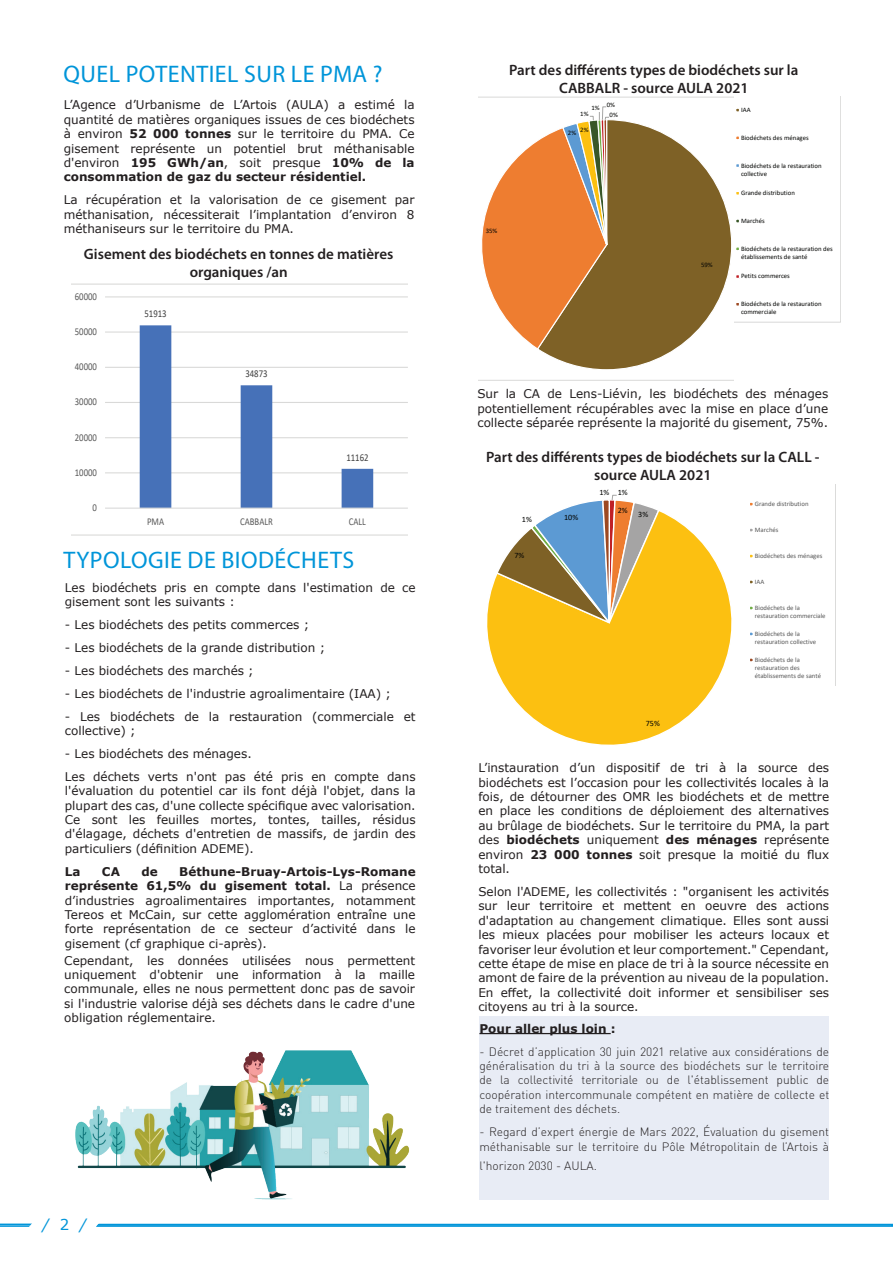
<style>
.page{position:relative;width:893px;height:1263px;background:#fff}
.page>*{position:absolute;margin:0;border:0;box-sizing:border-box;transform-origin:0 0}
.t1{font:24px "Myriad Pro";letter-spacing:.02em;color:#0095d9}
.t2{font:600 15px/18px "Myriad Pro";color:#231f20;text-align:center}
.t3{font:italic 15px "Verdana";color:#0095d9}
.t4{font:12px/14.4px "Verdana";color:#231f20;text-align:justify}
.t5{font:300 12px/14.4px "DIN";color:#231f20;text-align:justify}
.t6{font:700 12px "Verdana";color:#231f20}
.t7{font:10.5px "Calibri";color:#595959;scale:.84 1}
.t8{font:10.5px "Calibri";color:#404040;scale:.84 1}
.t9{font:8.1px/17.7px "Calibri";color:#040503}
.t10{font:8.1px "Calibri";color:#595959}
.t11{font:6.75px/8.2px "Calibri";color:#040503}
.t12{font:6.75px/8.2px "Calibri";color:#595959}
.s1{font-weight:700}
.s2{font-style:normal}
</style>
<div class="page">
<div style="left:96px;top:1224px;width:797px;height:3px;border:2px solid #0095d9"></div>
<svg style="left:0;top:1223px;width:121px;height:4px"></svg>
<div style="left:479px;top:1017px;width:350px;height:183px;background:#e8ecf5"></div>
<hr style="left:479px;top:1033px;width:132px;height:1px;background:#231f20">
<svg style="left:72px;top:284px;width:335px;height:251px"></svg>
<svg style="left:478px;top:97px;width:255px;height:284px"></svg>
<svg style="left:734px;top:97px;width:107px;height:225px"></svg>
<svg style="left:487px;top:494px;width:245px;height:251px"></svg>
<svg style="left:750px;top:485px;width:86px;height:200px"></svg>
<img style="left:75px;top:1050px;width:335px;height:150px">
<h1 class="t1" style="left:63px;top:59px;width:320px">QUEL POTENTIEL SUR LE PMA ?</h1>
<p class="t4" style="left:64px;top:98px;width:352px">L’Agence d’Urbanisme de L’Artois (AULA) a estimé la quantité de matières organiques issues de ces biodéchets à environ <span class="s1">52 000 tonnes</span> sur le territoire du PMA. Ce gisement représente un potentiel brut méthanisable d'environ <span class="s1">195 GWh/an</span>, soit presque <span class="s1">10% de la consommation de gaz du secteur résidentiel.</span></p>
<p class="t4" style="left:64px;top:193px;width:352px">La récupération et la valorisation de ce gisement par méthanisation, nécessiterait l’implantation d’environ 8 méthaniseurs sur le territoire du PMA.</p>
<p class="t11" style="left:345px;top:169px;width:13px">35%</p>
<p class="t2" style="left:84px;top:245px;width:311px">Gisement des biodéchets en tonnes de matières organiques /an</p>
<p class="t7" style="left:75px;top:289px;width:28px">60000</p>
<p class="t7" style="left:75px;top:324px;width:28px">50000</p>
<p class="t7" style="left:75px;top:359px;width:28px">40000</p>
<p class="t7" style="left:75px;top:395px;width:28px">30000</p>
<p class="t7" style="left:75px;top:430px;width:28px">20000</p>
<p class="t7" style="left:75px;top:465px;width:28px">10000</p>
<p class="t7" style="left:93px;top:500px;width:7px">0</p>
<p class="t8" style="left:144px;top:306px;width:28px">51913</p>
<p class="t8" style="left:245px;top:366px;width:28px">34873</p>
<p class="t8" style="left:346px;top:450px;width:28px">11162</p>
<p class="t7" style="left:147px;top:514px;width:22px">PMA</p>
<p class="t7" style="left:240px;top:514px;width:40px">CABBALR</p>
<p class="t7" style="left:349px;top:514px;width:22px">CALL</p>
<h1 class="t1" style="left:63px;top:545px;width:292px">TYPOLOGIE DE BIODÉCHETS</h1>
<p class="t4" style="left:65px;top:580px;width:352px">Les biodéchets pris en compte dans l'estimation de ce gisement sont les suivants :</p>
<p class="t4" style="left:65px;top:617px;width:246px">- Les biodéchets des petits commerces ;</p>
<p class="t4" style="left:65px;top:640px;width:262px">- Les biodéchets de la grande distribution ;</p>
<p class="t4" style="left:65px;top:663px;width:190px">- Les biodéchets des marchés ;</p>
<p class="t4" style="left:65px;top:686px;width:328px">- Les biodéchets de l'industrie agroalimentaire (IAA) ;</p>
<p class="t4" style="left:65px;top:709px;width:352px">- Les biodéchets de la restauration (commerciale et collective) ;</p>
<p class="t4" style="left:65px;top:742px;width:352px;line-height:23px">- Les biodéchets des ménages.<br>Les déchets verts n'ont pas été pris en compte dans</p>
<p class="t4" style="left:65px;top:783px;width:352px">l'évaluation du potentiel car ils font déjà l'objet, dans la plupart des cas, d'une collecte spécifique avec valorisation.<br>Ce sont les feuilles mortes, tontes, tailles, résidus d'élagage, déchets d'entretien de massifs, de jardin des particuliers (définition ADEME).</p>
<p class="t6" style="left:65px;top:863px;width:17px">La</p>
<p class="t6" style="left:102px;top:863px;width:19px">CA</p>
<p class="t6" style="left:141px;top:863px;width:18px">de</p>
<p class="t4" style="left:65px;top:864px;width:352px;text-indent:114px"><span class="s1">Béthune-Bruay-Artois-Lys-Romane représente 61,5% du gisement total.</span> La présence d’industries agroalimentaires importantes, notamment Tereos et McCain, sur cette agglomération entraîne une forte représentation de ce secteur d’activité dans le gisement (cf graphique ci-après).</p>
<p class="t4" style="left:64px;top:953px;width:352px">Cependant, les données utilisées nous permettent uniquement d'obtenir une information à la maille communale, elles ne nous permettent donc pas de savoir si l'industrie valorise déjà ses déchets dans le cadre d'une obligation réglementaire.</p>
<p class="t3" style="left:42px;top:1214px;width:46px">/ <span class="s2">2</span> /</p>
<p class="t11" style="left:486px;top:227px;width:13px">35%</p>
<p class="t2" style="left:559px;top:61px;width:241px;text-align:left;text-indent:-50px">Part des différents types de biodéchets sur la<br>CABBALR</p>
<p class="t2" style="left:623px;top:79px;width:64px">- source AULA</p>
<p class="t2" style="left:716px;top:79px;width:34px">2021</p>
<p class="t11" style="left:592px;top:104px;width:10px">1%</p>
<p class="t11" style="left:607px;top:99px;width:13px;line-height:10.2px;text-align:center">0%<br>0%</p>
<p class="t11" style="left:580px;top:110px;width:10px">1%</p>
<p class="t11" style="left:580px;top:125px;width:10px">2%</p>
<p class="t11" style="left:568px;top:128px;width:10px">2%</p>
<p class="t11" style="left:701px;top:260px;width:13px">59%</p>
<p class="t11" style="left:741px;top:105px;width:11px">IAA</p>
<p class="t11" style="left:741px;top:133px;width:69px">Biodéchets des ménages</p>
<p class="t11" style="left:741px;top:161px;width:82px">Biodéchets de la restauration collective</p>
<p class="t11" style="left:741px;top:189px;width:55px">Grande distribution</p>
<p class="t11" style="left:741px;top:216px;width:25px">Marchés</p>
<p class="t11" style="left:741px;top:244px;width:93px">Biodéchets de la restauration des établissements de santé</p>
<p class="t11" style="left:741px;top:272px;width:50px">Petits commerces</p>
<p class="t11" style="left:741px;top:300px;width:82px">Biodéchets de la restauration commerciale</p>
<p class="t4" style="left:477px;top:387px;width:352px">Sur la CA de Lens-Liévin, les biodéchets des ménages potentiellement récupérables avec la mise en place d’une collecte séparée représente la majorité du gisement, 75%.</p>
<p class="t2" style="left:486px;top:448px;width:302px">Part des différents types de biodéchets sur la CALL</p>
<p class="t2" style="left:815px;top:448px;width:6px">-</p>
<p class="t2" style="left:594px;top:466px;width:56px">source AULA</p>
<p class="t2" style="left:679px;top:466px;width:34px">2021</p>
<p class="t9" style="left:522px;top:510px;width:11px">1%</p>
<p class="t9" style="left:564px;top:508px;width:16px">10%</p>
<p class="t11" style="left:530px;top:517px;width:10px">7%</p>
<p class="t9" style="left:514px;top:546px;width:11px">7%</p>
<p class="t9" style="left:599px;top:483px;width:11px">1%</p>
<p class="t9" style="left:618px;top:483px;width:11px">1%<br>2%</p>
<p class="t9" style="left:638px;top:506px;width:11px">3%</p>
<p class="t9" style="left:646px;top:714px;width:16px">75%</p>
<p class="t12" style="left:755px;top:499px;width:55px">Grande distribution</p>
<p class="t12" style="left:755px;top:525px;width:25px">Marchés</p>
<p class="t12" style="left:755px;top:551px;width:69px">Biodéchets des ménages</p>
<p class="t12" style="left:755px;top:577px;width:11px">IAA</p>
<p class="t12" style="left:755px;top:603px;width:72px">Biodéchets de la restauration commerciale</p>
<p class="t12" style="left:755px;top:629px;width:63px">Biodéchets de la restauration collective</p>
<p class="t12" style="left:755px;top:655px;width:68px">Biodéchets de la restauration des établissements de santé</p>
<p class="t10" style="left:787px;top:627px;width:13px">IAA</p>
<p class="t4" style="left:478px;top:760px;width:352px">L’instauration d’un dispositif de tri à la source des biodéchets est l’occasion pour les collectivités locales à la fois, de détourner des OMR les biodéchets et de mettre en place les conditions de déploiement des alternatives au brûlage de biodéchets. Sur le territoire du PMA, la part des <span class="s1">biodéchets</span> uniquement <span class="s1">des ménages</span> représente environ <span class="s1">23 000 tonnes</span> soit presque la moitié du flux total.</p>
<p class="t4" style="left:478px;top:884px;width:352px">Selon l'ADEME, les collectivités : "organisent les activités sur leur territoire et mettent en oeuvre des actions d'adaptation au changement climatique. Elles sont aussi les mieux placées pour mobiliser les acteurs locaux et favoriser leur évolution et leur comportement." Cependant, cette étape de mise en place de tri à la source nécessite en amont de faire de la prévention au niveau de la population.<br>En effet, la collectivité doit informer et sensibiliser ses citoyens au tri à la source.</p>
<p class="t6" style="left:479px;top:1020px;width:138px">Pour aller plus loin :</p>
<p class="t5" style="left:479px;top:1044px;width:351px">- Décret d’application 30 juin 2021 relative aux considérations de généralisation du tri à la source des biodéchets sur le territoire de la collectivité territoriale ou de l'établissement public de coopération intercommunale compétent en matière de collecte et de traitement des déchets.</p>
<p class="t5" style="left:479px;top:1124px;width:351px">- Regard d’expert énergie de Mars 2022, Évaluation du gisement méthanisable sur le territoire du Pôle Métropolitain de l’Artois à</p>
<p class="t5" style="left:479px;top:1158px;width:119px">l'horizon 2030 - AULA.</p>
</div>
